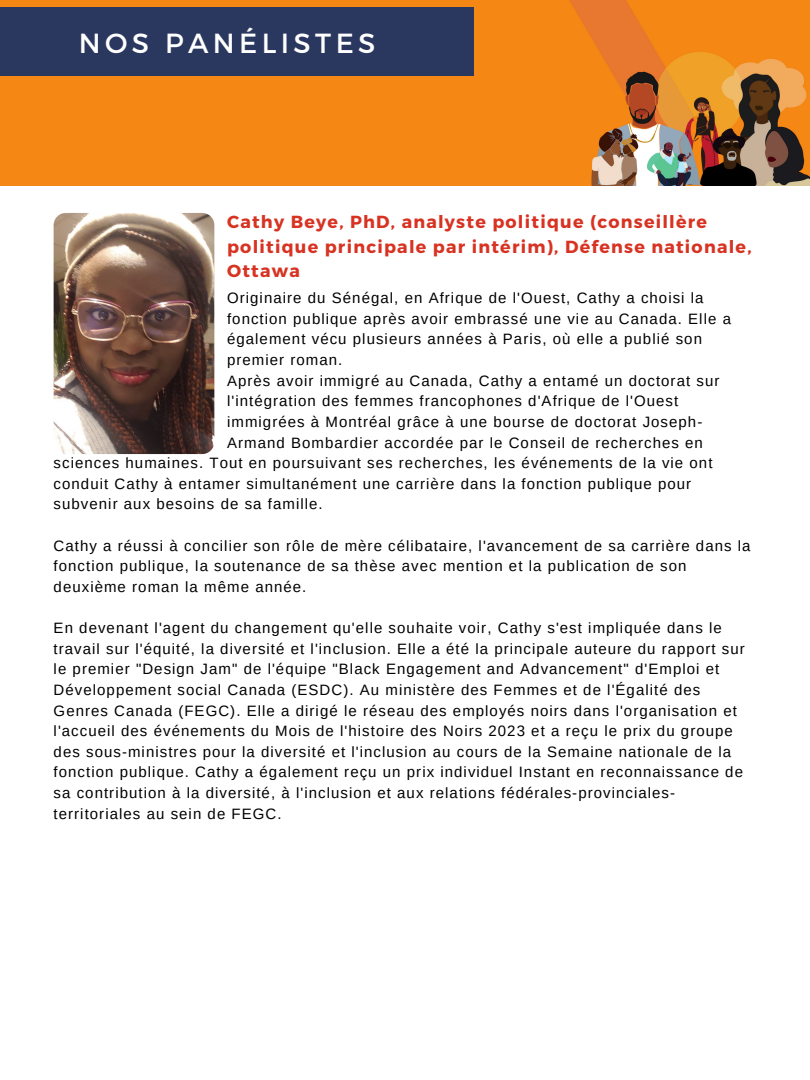
<style>
.page{position:relative;width:810px;height:1080px;background:#fff}
.page>*{position:absolute;margin:0;border:0;box-sizing:border-box;transform-origin:0 0}
.t1{font:27.62px "Montserrat";letter-spacing:.16em;color:#fff}
.t2{font:700 17.5px/24.4px "Montserrat";letter-spacing:.07em;color:#d83322}
.t3{font:15px/20.6px "Arimo";letter-spacing:.07em;color:#000}
</style>
<div class="page">
<img style="left:0;top:0;width:810px;height:185px">
<div style="left:0;top:8px;width:474px;height:67px;background:#2a3860"></div>
<img style="left:54px;top:213px;width:160px;height:241px;border-radius:12px">
<h1 class="t1" style="left:79px;top:25px;width:298px">NOS PANÉLISTES</h1>
<p class="t2" style="left:227px;top:209px;width:526px">Cathy Beye, PhD, analyste politique (conseillère politique principale par intérim), Défense nationale,<br>Ottawa</p>
<p class="t3" style="left:227px;top:288px;width:478px">Originaire du Sénégal, en Afrique de l'Ouest, Cathy a choisi la</p>
<p class="t3" style="left:227px;top:308px;width:505px">fonction publique après avoir embrassé une vie au Canada. Elle a</p>
<p class="t3" style="left:227px;top:329px;width:476px">également vécu plusieurs années à Paris, où elle a publié son</p>
<p class="t3" style="left:227px;top:350px;width:117px">premier roman.</p>
<p class="t3" style="left:227px;top:370px;width:494px">Après avoir immigré au Canada, Cathy a entamé un doctorat sur</p>
<p class="t3" style="left:227px;top:391px;width:453px">l'intégration des femmes francophones d'Afrique de l'Ouest</p>
<p class="t3" style="left:227px;top:411px;width:477px">immigrées à Montréal grâce à une bourse de doctorat Joseph-</p>
<p class="t3" style="left:227px;top:432px;width:477px">Armand Bombardier accordée par le Conseil de recherches en</p>
<p class="t3" style="left:54px;top:453px;width:660px">sciences humaines. Tout en poursuivant ses recherches, les événements de la vie ont</p>
<p class="t3" style="left:54px;top:473px;width:639px">conduit Cathy à entamer simultanément une carrière dans la fonction publique pour</p>
<p class="t3" style="left:54px;top:494px;width:271px">subvenir aux besoins de sa famille.</p>
<p class="t3" style="left:54px;top:535px;width:699px">Cathy a réussi à concilier son rôle de mère célibataire, l'avancement de sa carrière dans la fonction publique, la soutenance de sa thèse avec mention et la publication de son deuxième roman la même année.</p>
<p class="t3" style="left:54px;top:618px;width:693px">En devenant l'agent du changement qu'elle souhaite voir, Cathy s'est impliquée dans le travail sur l'équité, la diversité et l'inclusion. Elle a été la principale auteure du rapport sur le premier "Design Jam" de l'équipe "Black Engagement and Advancement" d'Emploi et Développement social Canada (ESDC). Au ministère des Femmes et de l'Égalité des Genres Canada (FEGC). Elle a dirigé le réseau des employés noirs dans l'organisation et l'accueil des événements du Mois de l'histoire des Noirs 2023 et a reçu le prix du groupe des sous-ministres pour la diversité et l'inclusion au cours de la Semaine nationale de la fonction publique. Cathy a également reçu un prix individuel Instant en reconnaissance de sa contribution à la diversité, à l'inclusion et aux relations fédérales-provinciales&shy;territoriales au sein de FEGC.</p>
</div>
